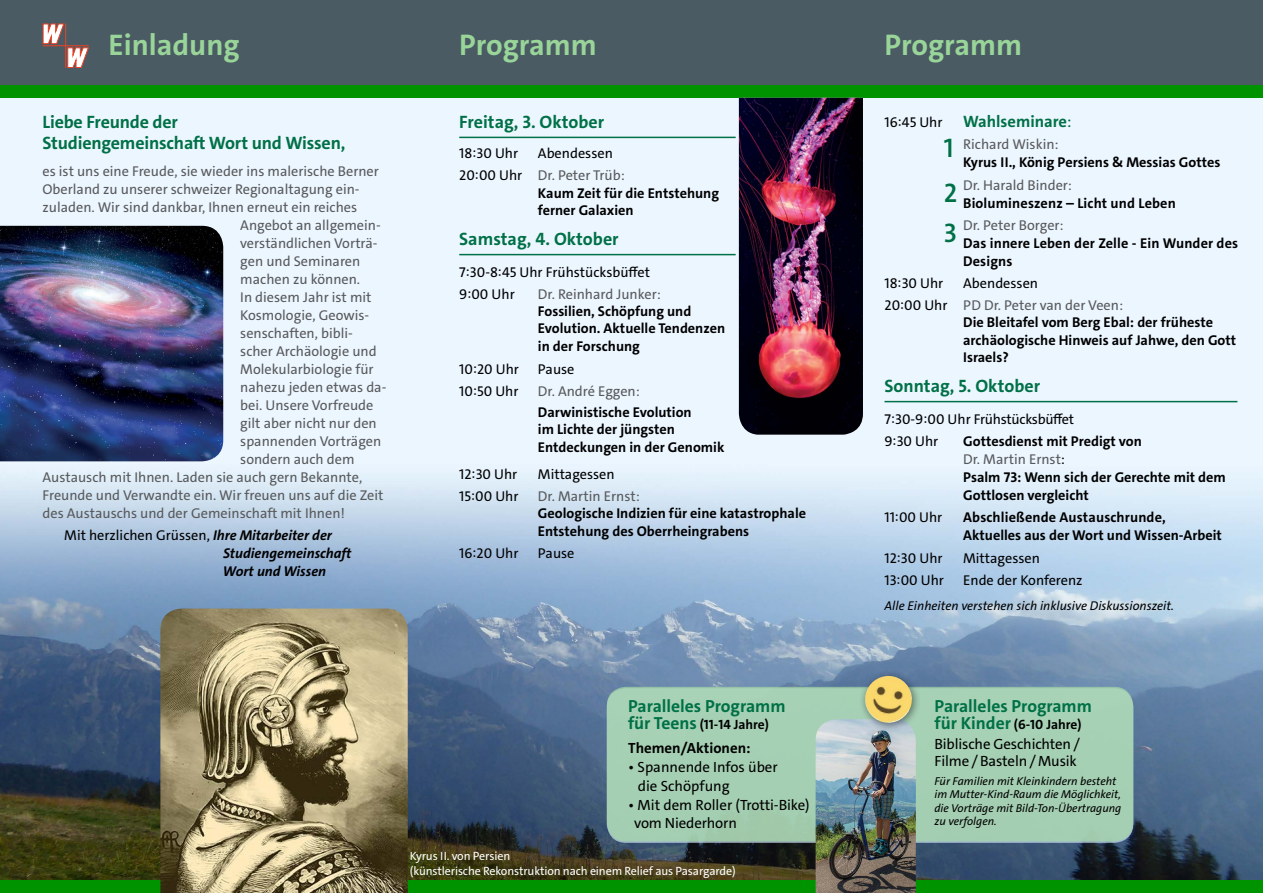
<style>
.page{position:relative;width:1263px;height:893px;background:#fff}
.page>*{position:absolute;margin:0;border:0;box-sizing:border-box;transform-origin:0 0}
.t1{font:700 30px "The Sans";color:#99d499}
.t2{font:600 27px/44.5px "The Sans";color:#007046}
.t3{font:700 18px/21px "The Sans";letter-spacing:-.01em;color:#007046}
.t4{font:700 17.55px "The Sans";color:#007046}
.t5{font:700 16.5px "The Sans";color:#007046}
.t6{font:14.85px/18.9px "The Sans";letter-spacing:-.01em;color:#000}
.t7{font:700 14.85px "The Sans";color:#000}
.t8{font:14.25px/22.2px "The Sans";color:#58595b;text-align:center}
.t9{font:700 14.25px/18px "The Sans";color:#000}
.t10{font:14.25px/22.2px "The Sans";color:#000}
.t11{font:italic 700 14.25px/18px "The Sans";color:#000}
.t12{font:14.25px/22.2px "The Sans";letter-spacing:-.02em;color:#000}
.t13{font:700 13.5px "The Sans";color:#000}
.t14{font:italic 12.75px "The Sans";color:#000}
.t15{font:12px/15px "The Sans";letter-spacing:-.01em;color:#fff}
.t16{font:italic 11.55px/13.5px "The Sans";color:#000}
.s1{font-weight:400;font-style:normal}
.s2{color:#58595b}
.s3{font-weight:400;font-size:14.25px;color:#000}
.s4{font-weight:400}
.s5{color:#000}
.s6{font-weight:400;color:#58595b}
.s7{font-size:17.55px;color:#007046}
</style>
<div class="page">
<img style="left:0;top:98px;width:1263px;height:782px">
<div style="left:0;top:0;width:1263px;height:85px;background:#4a5b63"></div>
<div style="left:0;top:85px;width:1263px;height:13px;background:#009300"></div>
<svg style="left:42px;top:23px;width:47px;height:45px"></svg>
<div style="left:0;top:880px;width:1263px;height:13px;background:#009300"></div>
<div style="left:607px;top:687px;width:526px;height:154px;background:#a5d0b3;border-radius:19px"></div>
<img style="left:0;top:226px;width:223px;height:235px">
<img style="left:160px;top:608px;width:248px;height:285px">
<img style="left:739px;top:98px;width:124px;height:337px">
<hr style="left:459px;top:137px;width:277px;height:1px;background:#007046">
<hr style="left:459px;top:254px;width:277px;height:1px;background:#007046">
<hr style="left:884px;top:401px;width:353px;height:1px;background:#007046">
<img style="left:816px;top:719px;width:100px;height:174px">
<div style="left:859px;top:669px;width:62px;height:63px;background:#000;opacity:.5"></div>
<img style="left:863px;top:676px;width:51px;height:49px">
<h1 class="t1" style="left:108px;top:26px;width:133px">Einladung</h1>
<p class="t3" style="left:43px;top:112px;width:304px">Liebe Freunde der<br>Studiengemeinschaft Wort und Wissen,</p>
<p class="t8" style="left:43px;top:160px;width:338px">es ist uns eine Freude, sie wieder ins malerische Berner</p>
<p class="t8" style="left:43px;top:178px;width:319px">Oberland zu unserer schweizer Regionaltagung ein-</p>
<p class="t8" style="left:43px;top:196px;width:316px">zuladen. Wir sind dankbar, Ihnen erneut ein reiches</p>
<p class="t8" style="left:240px;top:214px;width:142px">Angebot an allgemein-</p>
<p class="t8" style="left:240px;top:232px;width:139px">verständlichen Vorträ-</p>
<p class="t8" style="left:240px;top:250px;width:122px">gen und Seminaren</p>
<p class="t8" style="left:240px;top:268px;width:121px">machen zu können.</p>
<p class="t8" style="left:240px;top:286px;width:133px">In diesem Jahr ist mit</p>
<p class="t8" style="left:240px;top:304px;width:130px">Kosmologie, Geowis-</p>
<p class="t8" style="left:240px;top:322px;width:114px">senschaften, bibli-</p>
<p class="t8" style="left:240px;top:340px;width:138px">scher Archäologie und</p>
<p class="t8" style="left:240px;top:358px;width:135px">Molekularbiologie für</p>
<p class="t8" style="left:240px;top:376px;width:148px">nahezu jeden etwas da-</p>
<p class="t8" style="left:240px;top:394px;width:135px">bei. Unsere Vorfreude</p>
<p class="t8" style="left:240px;top:412px;width:138px">gilt aber nicht nur den</p>
<p class="t8" style="left:240px;top:430px;width:143px">spannenden Vorträgen</p>
<p class="t8" style="left:240px;top:448px;width:116px">sondern auch dem</p>
<p class="t8" style="left:43px;top:466px;width:321px">Austausch mit Ihnen. Laden sie auch gern Bekannte,</p>
<p class="t8" style="left:43px;top:484px;width:342px">Freunde und Verwandte ein. Wir freuen uns auf die Zeit</p>
<p class="t8" style="left:43px;top:502px;width:304px">des Austauschs und der Gemeinschaft mit Ihnen!</p>
<p class="t11" style="left:223px;top:527px;width:130px;text-indent:-159px"><span class="s1">Mit herzlichen Grüssen,</span> Ihre Mitarbeiter der<br>Studiengemeinschaft<br>Wort und Wissen</p>
<h1 class="t1" style="left:459px;top:26px;width:139px">Programm</h1>
<h1 class="t1" style="left:884px;top:26px;width:139px">Programm</h1>
<p class="t3" style="left:459px;top:112px;width:146px">Freitag, 3. Oktober</p>
<p class="t10" style="left:459px;top:142px;width:60px">18:30 Uhr</p>
<p class="t10" style="left:459px;top:142px;width:167px;text-indent:79px">Abendessen<br>20:00 Uhr <span class="s2">Dr. Peter Trüb:</span></p>
<p class="t9" style="left:538px;top:184px;width:183px;line-height:17.1px">Kaum Zeit für die Entstehung ferner Galaxien</p>
<p class="t3" style="left:459px;top:229px;width:161px">Samstag, 4. Oktober</p>
<p class="t10" style="left:459px;top:261px;width:192px">7:30-8:45 Uhr Frühstücksbüffet<br>9:00 Uhr</p>
<p class="t8" style="left:538px;top:283px;width:124px">Dr. Reinhard Junker:</p>
<p class="t9" style="left:538px;top:303px;width:189px;line-height:17.5px">Fossilien, Schöpfung und<br>Evolution. Aktuelle Tendenzen in der Forschung</p>
<p class="t10" style="left:459px;top:358px;width:61px">10:20 Uhr</p>
<p class="t10" style="left:538px;top:358px;width:38px">Pause</p>
<p class="t10" style="left:459px;top:380px;width:61px">10:50 Uhr</p>
<p class="t8" style="left:538px;top:380px;width:103px">Dr. André Eggen:</p>
<p class="t9" style="left:538px;top:404px;width:188px;line-height:17.5px">Darwinistische Evolution<br>im Lichte der jüngsten<br>Entdeckungen in der Genomik</p>
<p class="t10" style="left:459px;top:463px;width:60px">12:30 Uhr</p>
<p class="t10" style="left:538px;top:463px;width:78px">Mittagessen</p>
<p class="t10" style="left:459px;top:485px;width:61px">15:00 Uhr</p>
<p class="t8" style="left:538px;top:485px;width:103px">Dr. Martin Ernst:</p>
<p class="t9" style="left:538px;top:504px;width:270px">Geologische Indizien für eine katastrophale<br>Entstehung des Oberrheingrabens</p>
<p class="t10" style="left:459px;top:543px;width:61px">16:20 Uhr</p>
<p class="t10" style="left:538px;top:543px;width:38px">Pause</p>
<p class="t5" style="left:884px;top:111px;width:189px"><span class="s3">16:45 Uhr</span> Wahlseminare<span class="s4">:</span></p>
<p class="t8" style="left:963px;top:133px;width:97px">Richard Wiskin:</p>
<p class="t9" style="left:963px;top:154px;width:259px">Kyrus II., König Persiens &amp; Messias Gottes</p>
<p class="t8" style="left:963px;top:174px;width:110px">Dr. Harald Binder:</p>
<p class="t9" style="left:963px;top:194px;width:214px">Biolumineszenz – Licht und Leben</p>
<p class="t8" style="left:963px;top:214px;width:102px">Dr. Peter Borger:</p>
<p class="t9" style="left:963px;top:234px;width:276px">Das innere Leben der Zelle - Ein Wunder des<br>Designs</p>
<p class="t10" style="left:884px;top:272px;width:60px">18:30 Uhr</p>
<h2 class="t2" style="left:944px;top:126px;width:15px">1<br>2</h2>
<h2 class="t2" style="left:944px;top:211px;width:15px">3</h2>
<p class="t8" style="left:884px;top:272px;width:240px"><span class="s5">Abendessen<br>20:00 Uhr</span> PD Dr. Peter van der Veen:</p>
<p class="t9" style="left:963px;top:314px;width:275px;line-height:17.1px">Die Bleitafel vom Berg Ebal: der früheste archäologische Hinweis auf Jahwe, den Gott<br>Israels?</p>
<p class="t3" style="left:884px;top:376px;width:157px">Sonntag, 5. Oktober</p>
<p class="t12" style="left:884px;top:408px;width:191px">7:30-9:00 Uhr Frühstücksbüffet<br>9:30 Uhr</p>
<p class="t9" style="left:963px;top:432px;width:264px">Gottesdienst mit Predigt von<br><span class="s6">Dr. Martin Ernst</span><span class="s4">:<br></span>Psalm 73: Wenn sich der Gerechte mit dem<br>Gottlosen vergleicht</p>
<p class="t10" style="left:884px;top:507px;width:59px">11:00 Uhr</p>
<p class="t9" style="left:963px;top:509px;width:260px">Abschließende Austauschrunde,<br>Aktuelles aus der Wort und Wissen-Arbeit</p>
<p class="t10" style="left:884px;top:547px;width:60px">12:30 Uhr</p>
<p class="t10" style="left:963px;top:547px;width:78px">Mittagessen</p>
<p class="t10" style="left:884px;top:569px;width:61px">13:00 Uhr</p>
<p class="t10" style="left:963px;top:569px;width:121px">Ende der Konferenz</p>
<p class="t14" style="left:884px;top:598px;width:291px">Alle Einheiten verstehen sich inklusive Diskussionszeit.</p>
<p class="t4" style="left:628px;top:695px;width:159px">Paralleles Programm</p>
<p class="t13" style="left:628px;top:716px;width:142px"><span class="s7">für Teens</span> (11-14 Jahre)</p>
<p class="t7" style="left:628px;top:738px;width:124px">Themen/Aktionen:</p>
<p class="t6" style="left:638px;top:757px;width:141px;text-indent:-10px">• Spannende Infos über die Schöpfung</p>
<p class="t6" style="left:634px;top:795px;width:177px;text-indent:-6px">• Mit dem Roller (Trotti-Bike) vom Niederhorn</p>
<p class="t15" style="left:410px;top:849px;width:327px">Kyrus II. von Persien<br>(künstlerische Rekonstruktion nach einem Relief aus Pasargarde)</p>
<p class="t4" style="left:934px;top:695px;width:159px">Paralleles Programm</p>
<p class="t13" style="left:934px;top:716px;width:149px"><span class="s7">für Kinder</span> (6-10 Jahre)</p>
<p class="t6" style="left:934px;top:735px;width:147px;line-height:17.5px">Biblische Geschichten /<br>Filme / Basteln / Musik</p>
<p class="t16" style="left:934px;top:774px;width:188px">Für Familien mit Kleinkindern besteht im Mutter-Kind-Raum die Möglichkeit, die Vorträge mit Bild-Ton-Übertragung zu verfolgen.</p>
</div>
